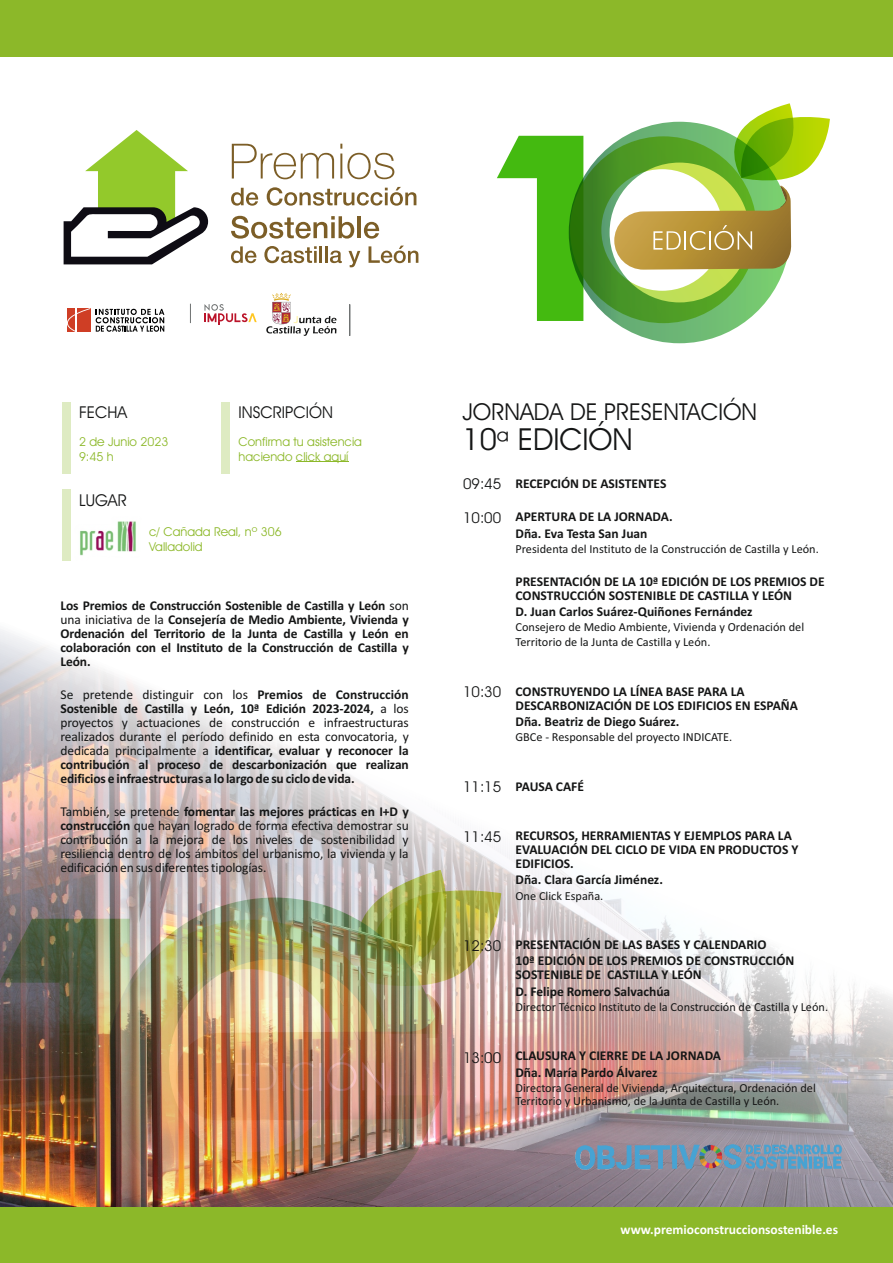
<style>
.page{position:relative;width:893px;height:1263px;background:#fff}
.page>*{position:absolute;margin:0;border:0;box-sizing:border-box;transform-origin:0 0}
.t1{font:30.45px "Avant Garde IT Cby BT";color:#151616}
.t2{font:23.4px "Avant Garde IT Cby BT";color:#151616}
.t3{font:16.35px "Avant Garde IT Cby BT";color:#151616}
.t4{font:15px "Avant Garde IT Cby BT";color:#151616}
.t5{font:700 13.5px/14px "Calibri";color:#151616}
.t6{font:13.5px/14px "Calibri";letter-spacing:-.01em;color:#151616;text-align:justify}
.t7{font:700 13.5px "Calibri";color:#fff}
.t8{font:12.3px/15px "Calibri";color:#151616}
.t9{font:12.3px/14.7px "Avant Garde IT Cby BT";color:#8cb829}
.s1{font-weight:400}
.s2{font-weight:700}
.s3{font-size:25.8px}
</style>
<div class="page">
<img style="left:0;top:629px;width:893px;height:578px">
<div style="left:62px;top:402px;width:8px;height:72px;background:#deebc2"></div>
<img style="left:80px;top:521px;width:56px;height:35px">
<div style="left:63px;top:490px;width:8px;height:71px;background:#deebc2"></div>
<div style="left:222px;top:402px;width:8px;height:72px;background:#deebc2"></div>
<hr style="left:296px;top:462px;width:52px;height:1px;background:#8cb829">
<div style="left:0;top:1207px;width:893px;height:56px;background:#8cb829"></div>
<div style="left:0;top:0;width:893px;height:57px;background:#8cb829"></div>
<svg style="left:67px;top:308px;width:23px;height:24px"></svg>
<svg style="left:96px;top:309px;width:68px;height:23px"></svg>
<hr style="left:349px;top:304px;width:1px;height:32px;background:#6f7272">
<svg style="left:190px;top:304px;width:1px;height:19px"></svg>
<svg style="left:204px;top:304px;width:53px;height:20px"></svg>
<svg style="left:266px;top:293px;width:70px;height:43px"></svg>
<svg style="left:64px;top:130px;width:144px;height:134px"></svg>
<svg style="left:232px;top:144px;width:102px;height:35px"></svg>
<svg style="left:340px;top:144px;width:54px;height:35px"></svg>
<svg style="left:231px;top:246px;width:25px;height:17px"></svg>
<svg style="left:264px;top:246px;width:58px;height:17px"></svg>
<hr style="left:325px;top:246px;width:3px;height:17px;background:#7c5e27">
<svg style="left:330px;top:251px;width:12px;height:12px"></svg>
<svg style="left:348px;top:251px;width:12px;height:16px"></svg>
<svg style="left:369px;top:246px;width:49px;height:17px"></svg>
<svg style="left:231px;top:216px;width:123px;height:23px"></svg>
<hr style="left:357px;top:216px;width:4px;height:22px;background:#7c5e27">
<svg style="left:364px;top:222px;width:15px;height:17px"></svg>
<svg style="left:231px;top:188px;width:27px;height:18px"></svg>
<svg style="left:267px;top:187px;width:149px;height:19px"></svg>
<svg style="left:497px;top:136px;width:72px;height:185px"></svg>
<img style="left:567px;top:1138px;width:282px;height:37px">
<svg style="left:749px;top:103px;width:81px;height:75px"></svg>
<svg style="left:569px;top:122px;width:219px;height:221px"></svg>
<svg style="left:614px;top:186px;width:177px;height:84px"></svg>
<p class="t3" style="left:79px;top:405px;width:50px">FECHA</p>
<p class="t9" style="left:79px;top:435px;width:91px">2 de Junio 2023<br>9:45 h</p>
<p class="t3" style="left:79px;top:493px;width:49px">LUGAR</p>
<p class="t3" style="left:239px;top:405px;width:96px">INSCRIPCIÓN</p>
<p class="t9" style="left:239px;top:435px;width:125px">Confirma tu asistencia haciendo click aquí</p>
<p class="t9" style="left:149px;top:526px;width:134px">c/ Cañada Real, nº 306<br>Valladolid</p>
<p class="t5" style="left:61px;top:599px;width:350px;text-align:justify">Los Premios de Construcción Sostenible de Castilla y León <span class="s1">son una iniciativa de la</span> Consejería de Medio Ambiente, Vivienda y Ordenación del Territorio de la Junta de Castilla y León en colaboración con el Instituto de la Construcción de Castilla y León.</p>
<p class="t5" style="left:60px;top:688px;width:350px;text-align:justify"><span class="s1">Se pretende distinguir con los</span> Premios de Construcción Sostenible de Castilla y León, 10ª Edición 2023-2024, <span class="s1">a los proyectos y actuaciones de construcción e infraestructuras realizados durante el período definido en esta convocatoria, y dedicada principalmente a</span> identificar, evaluar y reconocer la contribución al proceso de descarbonización que realizan edificios e infraestructuras a lo largo de su ciclo de vida.</p>
<p class="t6" style="left:60px;top:805px;width:350px">También, se pretende <span class="s2">fomentar las mejores prácticas en I+D y construcción</span> que hayan logrado de forma efectiva demostrar su contribución a la mejora de los niveles de sostenibilidad y resiliencia dentro de los ámbitos del urbanismo, la vivienda y la edificación en sus diferentes tipologías.</p>
<h2 class="t2" style="left:462px;top:403px;width:296px">JORNADA DE PRESENTACIÓN</h2>
<h1 class="t1" style="left:462px;top:426px;width:172px">10<span class="s3">ª</span> EDICIÓN</h1>
<p class="t4" style="left:463px;top:477px;width:40px">09:45</p>
<p class="t4" style="left:463px;top:512px;width:40px">10:00</p>
<p class="t4" style="left:463px;top:686px;width:40px">10:30</p>
<p class="t4" style="left:463px;top:780px;width:40px">11:15</p>
<p class="t5" style="left:515px;top:478px;width:152px">RECEPCIÓN DE ASISTENTES</p>
<p class="t5" style="left:515px;top:509px;width:159px;line-height:16.5px">APERTURA DE LA JORNADA.<br>Dña. Eva Testa San Juan</p>
<p class="t8" style="left:515px;top:542px;width:305px">Presidenta del Instituto de la Construcción de Castilla y León.</p>
<p class="t5" style="left:515px;top:575px;width:311px">PRESENTACIÓN DE LA 10ª EDICIÓN DE LOS PREMIOS DE<br>CONSTRUCCIÓN SOSTENIBLE DE CASTILLA Y LEÓN</p>
<p class="t5" style="left:515px;top:606px;width:239px">D. Juan Carlos Suárez-Quiñones Fernández</p>
<p class="t8" style="left:515px;top:621px;width:290px">Consejero de Medio Ambiente, Vivienda y Ordenación del<br>Territorio de la Junta de Castilla y León.</p>
<p class="t5" style="left:515px;top:685px;width:284px">CONSTRUYENDO LA LÍNEA BASE PARA LA<br>DESCARBONIZACIÓN DE LOS EDIFICIOS EN ESPAÑA</p>
<p class="t5" style="left:515px;top:716px;width:166px">Dña. Beatriz de Diego Suárez.</p>
<p class="t8" style="left:515px;top:731px;width:218px">GBCe - Responsable del proyecto INDICATE.</p>
<p class="t5" style="left:515px;top:780px;width:70px">PAUSA CAFÉ</p>
<p class="t4" style="left:463px;top:830px;width:40px">11:45</p>
<p class="t4" style="left:463px;top:940px;width:40px">12:30</p>
<p class="t4" style="left:463px;top:1052px;width:40px">13:00</p>
<p class="t5" style="left:515px;top:830px;width:285px">RECURSOS, HERRAMIENTAS Y EJEMPLOS PARA LA<br>EVALUACIÓN DEL CICLO DE VIDA EN PRODUCTOS Y<br>EDIFICIOS.</p>
<p class="t5" style="left:515px;top:874px;width:149px">Dña. Clara García Jiménez.</p>
<p class="t8" style="left:515px;top:889px;width:89px">One Click España.</p>
<p class="t5" style="left:515px;top:937px;width:280px;line-height:16.5px">PRESENTACIÓN DE LAS BASES Y CALENDARIO<br>10ª EDICIÓN DE LOS PREMIOS DE CONSTRUCCIÓN</p>
<p class="t5" style="left:515px;top:968px;width:188px;line-height:16.5px">SOSTENIBLE DE CASTILLA Y LEÓN<br>D. Felipe Romero Salvachúa</p>
<p class="t8" style="left:515px;top:1001px;width:314px">Director Técnico Instituto de la Construcción de Castilla y León.</p>
<p class="t5" style="left:515px;top:1049px;width:207px;line-height:16.5px">CLAUSURA Y CIERRE DE LA JORNADA<br>Dña. María Pardo Álvarez</p>
<p class="t8" style="left:515px;top:1083px;width:302px;line-height:12.8px">Directora General de Vivienda, Arquitectura, Ordenación del<br>Territorio y Urbanismo, de la Junta de Castilla y León.</p>
<p class="t7" style="left:621px;top:1224px;width:219px">www.premioconstruccionsostenible.es</p>
</div>
